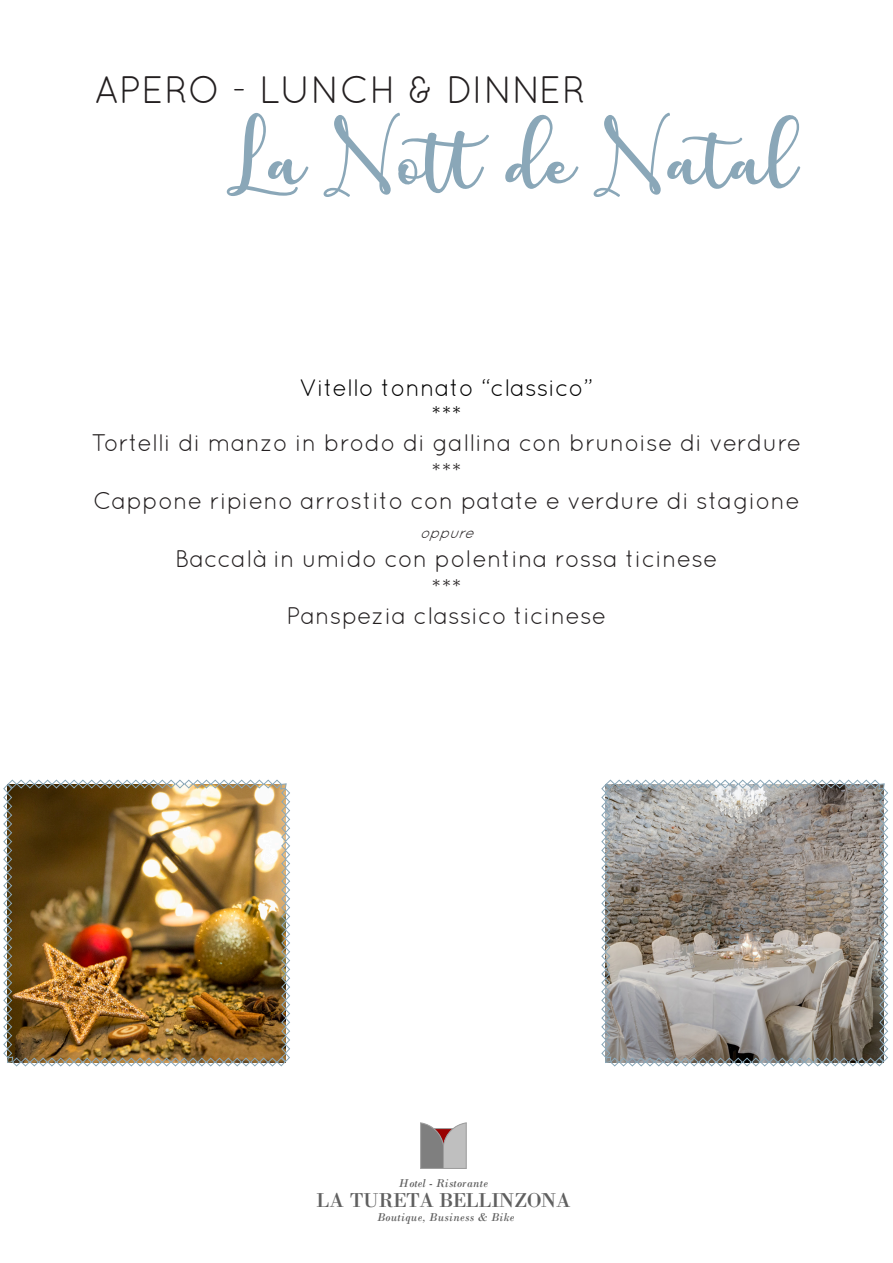
<style>
.page{position:relative;width:893px;height:1263px;background:#fff}
.page>*{position:absolute;margin:0;border:0;box-sizing:border-box;transform-origin:0 0}
.t1{font:59.85px "charlotte";color:#8aa7b8}
.t2{font:38.25px "Quicksand";color:#231f20}
.t3{font:24px "Quicksand";color:#231f20}
.t4{font:24px "Quicksand";color:#000}
.t5{font:20.85px "Bodoni XT";letter-spacing:-.01em;color:#606060}
.t6{font:italic 15px "Quicksand";color:#231f20}
.t7{font:italic 12px "Bodoni";letter-spacing:.02em;color:#606060}
</style>
<div class="page">
<img style="left:3px;top:779px;width:287px;height:288px">
<hr style="left:421px;top:1168px;width:45px;height:1px;background:#9d9d9d">
<hr style="left:466px;top:1123px;width:1px;height:45px;background:#9d9d9d">
<hr style="left:420px;top:1123px;width:1px;height:45px;background:#9d9d9d">
<svg style="left:421px;top:1123px;width:45px;height:45px;background:#a59e9e"></svg>
<svg style="left:601px;top:779px;width:288px;height:288px;background:#9c9791"></svg>
<p class="t2" style="left:94px;top:68px;width:494px">APERO - LUNCH &amp; DINNER</p>
<p class="t1" style="left:237px;top:129px;width:562px">La Nottde Natal</p>
<p class="t4" style="left:299px;top:373px;width:295px">Vitello tonnato “classico”</p>
<p class="t4" style="left:431px;top:400px;width:32px">***</p>
<p class="t3" style="left:92px;top:429px;width:711px">Tortelli di manzo in brodo di gallina con brunoise di verdure</p>
<p class="t3" style="left:431px;top:458px;width:32px">***</p>
<p class="t3" style="left:93px;top:487px;width:708px">Cappone ripieno arrostito con patate e verdure di stagione</p>
<p class="t6" style="left:420px;top:524px;width:61px">oppure</p>
<p class="t3" style="left:175px;top:544px;width:544px">Baccalà in umido con polentina rossa ticinese</p>
<p class="t3" style="left:431px;top:573px;width:32px">***</p>
<p class="t3" style="left:287px;top:602px;width:321px">Panspezia classico ticinese</p>
<p class="t7" style="left:399px;top:1176px;width:90px">Hotel - Ristorante</p>
<p class="t7" style="left:377px;top:1210px;width:139px">Boutique, Business &amp; Bike</p>
<p class="t5" style="left:317px;top:1187px;width:255px">LA TURETA BELLINZONA</p>
</div>
